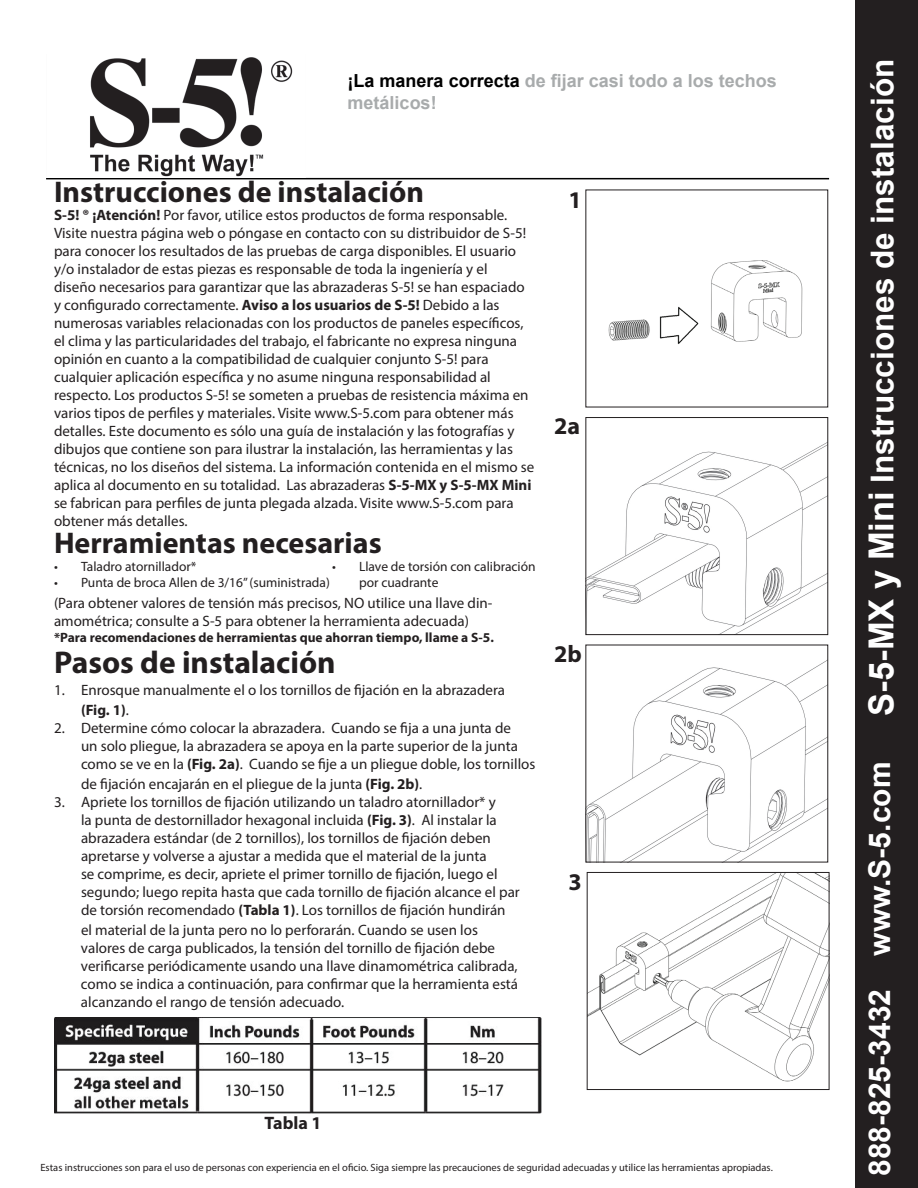
<style>
.page{position:relative;width:918px;height:1188px;background:#fff}
.page>*{position:absolute;margin:0;border:0;box-sizing:border-box;transform-origin:0 0}
.t1{font:700 31.5px "Arial";color:#fff}
.t2{font:700 31.5px "Myriad Pro";color:#231f20}
.t3{font:700 30px "Myriad Pro";color:#231f20}
.t4{font:700 30px "Arial";color:#fff}
.t5{font:700 24px "Myriad Pro";color:#231f20}
.t6{font:700 18px/21.6px "Arial";color:#a8abac}
.t7{font:700 18px "Myriad Pro";color:#231f20}
.t8{font:15px/18px "Myriad Pro";color:#231f20}
.t9{font:13.5px/16.2px "Myriad Pro";color:#231f20}
.t10{font:700 13.5px "Myriad Pro";color:#231f20}
.t11{font:10.5px "Myriad Pro";color:#231f20}
.s1{color:#000}
.s2{font-weight:700}
.s3{font-size:34.5px}
</style>
<div class="page">
<div style="left:856px;top:0;width:62px;height:1188px;background:#231f20"></div>
<hr style="left:46px;top:178px;width:783px;height:1px;background:#000">
<img style="left:608px;top:260px;width:195px;height:84px">
<img style="left:587px;top:443px;width:239px;height:190px">
<div style="left:585px;top:417px;width:243px;height:218px;border:1px solid #231f20"></div>
<img style="left:587px;top:661px;width:239px;height:199px">
<img style="left:589px;top:874px;width:238px;height:208px">
<div style="left:587px;top:872px;width:242px;height:218px;border:1px solid #231f20"></div>
<img style="left:90px;top:57px;width:203px;height:120px">
<img style="left:54px;top:1017px;width:487px;height:96px">
<p class="t6" style="left:348px;top:70px;width:431px"><span class="s1">¡La manera correcta</span> de fijar casi todo a los techos metálicos!</p>
<h2 class="t3" style="left:54px;top:172px;width:371px">Instrucciones de instalación</h2>
<p class="t8" style="left:54px;top:205px;width:482px"><span class="s2">S-5! ® ¡Atención!</span> Por favor, utilice estos productos de forma responsable.<br>Visite nuestra página web o póngase en contacto con su distribuidor de S-5! para conocer los resultados de las pruebas de carga disponibles. El usuario y/o instalador de estas piezas es responsable de toda la ingeniería y el<br>diseño necesarios para garantizar que las abrazaderas S-5! se han espaciado y configurado correctamente. <span class="s2">Aviso a los usuarios de S-5!</span> Debido a las numerosas variables relacionadas con los productos de paneles específicos, el clima y las particularidades del trabajo, el fabricante no expresa ninguna opinión en cuanto a la compatibilidad de cualquier conjunto S-5! para cualquier aplicación específica y no asume ninguna responsabilidad al respecto. Los productos S-5! se someten a pruebas de resistencia máxima en varios tipos de perfiles y materiales. Visite www.S-5.com para obtener más detalles. Este documento es sólo una guía de instalación y las fotografías y dibujos que contiene son para ilustrar la instalación, las herramientas y las técnicas, no los diseños del sistema. La información contenida en el mismo se aplica al documento en su totalidad. Las abrazaderas <span class="s2">S-5-MX y S-5-MX Mini </span>se fabrican para perfiles de junta plegada alzada. Visite www.S-5.com para obtener más detalles.</p>
<h2 class="t3" style="left:54px;top:524px;width:329px">Herramientas necesarias</h2>
<p class="t9" style="left:54px;top:558px;width:144px">• Taladro atornillador*</p>
<p class="t9" style="left:54px;top:574px;width:277px">• Punta de broca Allen de 3/16” (suministrada)</p>
<p class="t8" style="left:54px;top:594px;width:440px">(Para obtener valores de tensión más precisos, NO utilice una llave din&shy;amométrica; consulte a S-5 para obtener la herramienta adecuada)</p>
<p class="t9" style="left:359px;top:558px;width:178px;text-indent:-27px">• Llave de torsión con calibración por cuadrante</p>
<p class="t10" style="left:54px;top:629px;width:441px">*Para recomendaciones de herramientas que ahorran tiempo, llame a S-5.</p>
<h1 class="t2" style="left:54px;top:642px;width:283px">Pasos de instalación</h1>
<p class="t8" style="left:81px;top:680px;width:426px;line-height:19.8px;text-indent:-27px">1. Enrosque manualmente el o los tornillos de fijación en la abrazadera <span class="s2">(Fig. 1)</span>.</p>
<p class="t8" style="left:81px;top:719px;width:456px;text-indent:-27px">2. Determine cómo colocar la abrazadera. Cuando se fija a una junta de<br>un solo pliegue, la abrazadera se apoya en la parte superior de la junta como se ve en la <span class="s2">(Fig. 2a)</span>. Cuando se fije a un pliegue doble, los tornillos</p>
<p class="t8" style="left:81px;top:775px;width:343px">de fijación encajarán en el pliegue de la junta <span class="s2">(Fig. 2b)</span>.</p>
<p class="t8" style="left:81px;top:793px;width:440px;text-indent:-27px">3. Apriete los tornillos de fijación utilizando un taladro atornillador* y<br>la punta de destornillador hexagonal incluida <span class="s2">(Fig. 3)</span>. Al instalar la abrazadera estándar (de 2 tornillos), los tornillos de fijación deben apretarse y volverse a ajustar a medida que el material de la junta<br>se comprime, es decir, apriete el primer tornillo de fijación, luego el segundo; luego repita hasta que cada tornillo de fijación alcance el par de torsión recomendado <span class="s2">(Tabla 1)</span>. Los tornillos de fijación hundirán</p>
<p class="t8" style="left:81px;top:920px;width:439px">el material de la junta pero no lo perforarán. Cuando se usen los valores de carga publicados, la tensión del tornillo de fijación debe verificarse periódicamente usando una llave dinamométrica calibrada, como se indica a continuación, para confirmar que la herramienta está alcanzando el rango de tensión adecuado.</p>
<h3 class="t5" style="left:569px;top:184px;width:15px">1</h3>
<h3 class="t5" style="left:554px;top:410px;width:27px">2a</h3>
<h3 class="t5" style="left:554px;top:638px;width:29px">2b</h3>
<h3 class="t5" style="left:569px;top:867px;width:15px">3</h3>
<p class="t7" style="left:265px;top:1111px;width:59px">Tabla 1</p>
<p class="t11" style="left:40px;top:1161px;width:734px">Estas instrucciones son para el uso de personas con experiencia en el oficio. Siga siempre las precauciones de seguridad adecuadas y utilice las herramientas apropiadas.</p>
<h1 class="t1" style="left:861px;top:716px;width:658px;rotate:-90deg"><span class="s3">S-5-MX y Mini</span> Instrucciones de instalación</h1>
<h2 class="t4" style="left:860px;top:1176px;width:416px;rotate:-90deg">888-825-3432 www.S-5.com</h2>
</div>
